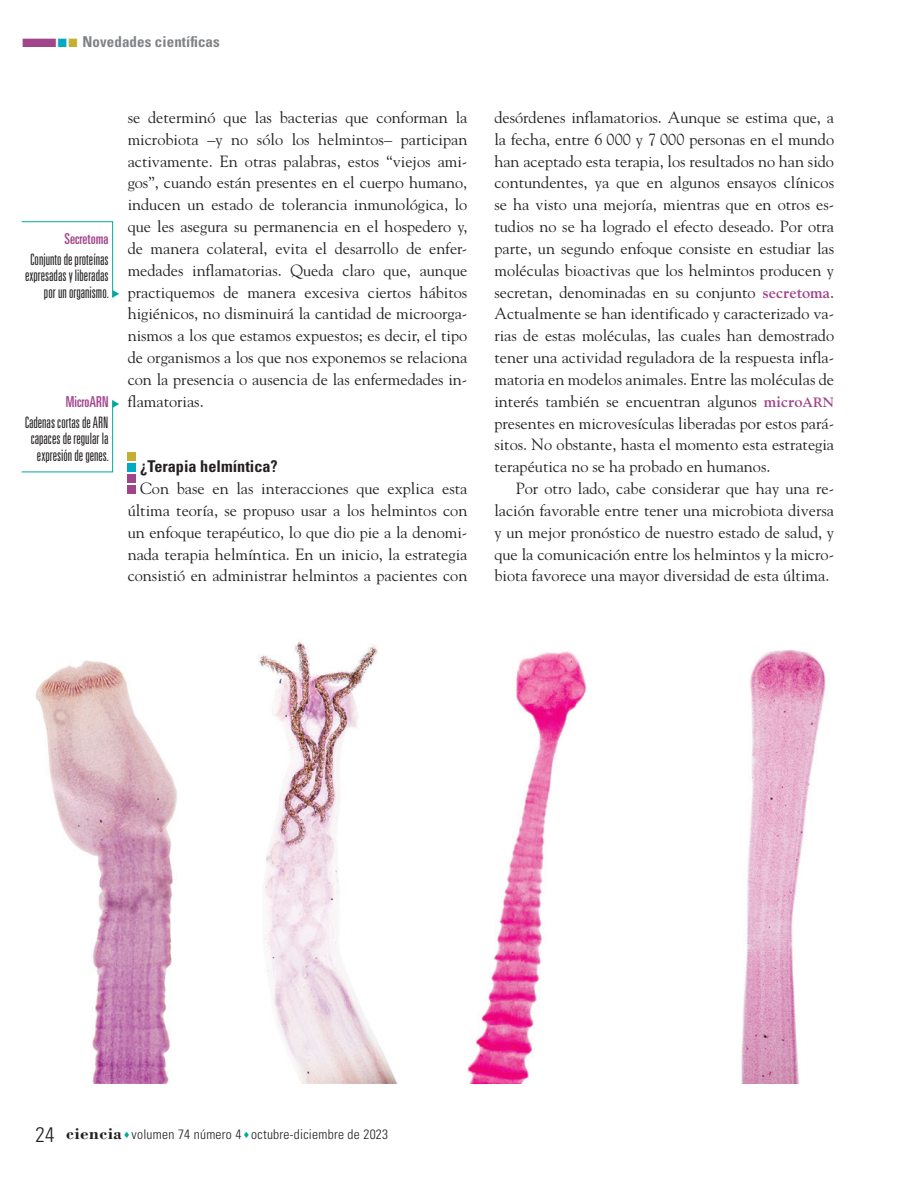
<style>
.page{position:relative;width:915px;height:1191px;background:#fff}
.page>*{position:absolute;margin:0;border:0;box-sizing:border-box;transform-origin:0 0}
._02N_Normal_Sin{font:16.2px/21.8px "Goudy Std";color:#231f20;text-align:justify}
._01N_Subtitulo1{font:700 condensed 16.2px "Univers LT Std";color:#231f20}
._06N_Glosario{font:300 ultra-condensed 15.75px/16.5px "Univers LT Std";color:#231f20;text-align:right}
.t1{font:700 condensed 15px "Univers LT Std";letter-spacing:.005em;color:#808285}
._06N_Glosario_TIT{font:ultra-condensed 15px "Univers LT Std";color:#a1458a}
.t2{font:300 condensed 13.5px "Univers LT Std";letter-spacing:.02em;color:#231f20}
.s1{color:#a1458a}
.s2{color:#00abc3}
.s3{color:#c5af30}
.s4{font-weight:700;color:#a1458a}
.s5{font-weight:700;font-size:13.5px;color:#a1458a}
.s6{font-size:21px}
.s7{font-family:"Bodoni Std";font-weight:700;font-stretch:normal;font-size:17.25px}
.s8{color:#00a99b}
</style>
<div class="page">
<svg style="left:21px;top:221px;width:98px;height:77px"></svg>
<div style="left:128px;top:486px;width:8px;height:8px;background:#a1458a"></div>
<div style="left:128px;top:474px;width:8px;height:9px;background:#a1458a"></div>
<div style="left:128px;top:463px;width:8px;height:8px;background:#00abc3"></div>
<div style="left:128px;top:452px;width:8px;height:8px;background:#c5af30"></div>
<svg style="left:21px;top:400px;width:98px;height:72px"></svg>
<img style="left:35px;top:642px;width:791px;height:441px">
<p class="t1" style="left:21px;top:32px;width:200px"><span class="s1">■</span><span class="s2">■</span><span class="s3">■</span> Novedades científicas</p>
<p class="_06N_Glosario_TIT" style="left:65px;top:230px;width:45px">Secretoma</p>
<p class="_06N_Glosario" style="left:25px;top:251px;width:85px">Conjunto de proteínas expresadas y liberadas por un organismo.</p>
<p class="_06N_Glosario_TIT" style="left:66px;top:393px;width:44px">MicroARN</p>
<p class="_06N_Glosario" style="left:25px;top:414px;width:86px">Cadenas cortas de ARN capaces de regular la expresión de genes.</p>
<p class="_02N_Normal_Sin" style="left:128px;top:106px;width:341px">se determinó que las bacterias que conforman la microbiota –y no sólo los helmintos– participan activamente. En otras palabras, estos “viejos ami&shy;gos”, cuando están presentes en el cuerpo humano, inducen un estado de tolerancia inmunológica, lo que les asegura su permanencia en el hospedero y, de manera colateral, evita el desarrollo de enfer&shy;medades inflamatorias. Queda claro que, aunque practiquemos de manera excesiva ciertos hábitos higiénicos, no disminuirá la cantidad de microorga&shy;nismos a los que estamos expuestos; es decir, el tipo de organismos a los que nos exponemos se relaciona con la presencia o ausencia de las enfermedades in&shy;flamatorias.</p>
<p class="_01N_Subtitulo1" style="left:140px;top:456px;width:139px">¿Terapia helmíntica?</p>
<p class="_02N_Normal_Sin" style="left:128px;top:477px;width:341px;text-indent:13px">Con base en las interacciones que explica esta última teoría, se propuso usar a los helmintos con un enfoque terapéutico, lo que dio pie a la denomi&shy;nada terapia helmíntica. En un inicio, la estrategia consistió en administrar helmintos a pacientes con</p>
<p class="_02N_Normal_Sin" style="left:494px;top:106px;width:341px">desórdenes inflamatorios. Aunque se estima que, a la fecha, entre 6 000 y 7 000 personas en el mundo han aceptado esta terapia, los resultados no han sido contundentes, ya que en algunos ensayos clínicos se ha visto una mejoría, mientras que en otros es&shy;tudios no se ha logrado el efecto deseado. Por otra parte, un segundo enfoque consiste en estudiar las moléculas bioactivas que los helmintos producen y secretan, denominadas en su conjunto <span class="s4">secretoma</span>.<br>Actualmente se han identificado y caracterizado va&shy;rias de estas moléculas, las cuales han demostrado tener una actividad reguladora de la respuesta infla&shy;matoria en modelos animales. Entre las moléculas de interés también se encuentran algunos <span class="s4">micro</span><span class="s5">ARN </span>presentes en microvesículas liberadas por estos pará&shy;sitos. No obstante, hasta el momento esta estrategia terapéutica no se ha probado en humanos.</p>
<p class="_02N_Normal_Sin" style="left:494px;top:477px;width:341px;text-indent:21px">Por otro lado, cabe considerar que hay una re&shy;lación favorable entre tener una microbiota diversa y un mejor pronóstico de nuestro estado de salud, y que la comunicación entre los helmintos y la micro&shy;biota favorece una mayor diversidad de esta última.</p>
<p class="t2" style="left:36px;top:1126px;width:354px"><span class="s6">24</span> <span class="s7">ciencia</span> <span class="s8">♦</span> volumen 74 número 4 <span class="s8">♦</span> octubre-diciembre de 2023</p>
</div>
